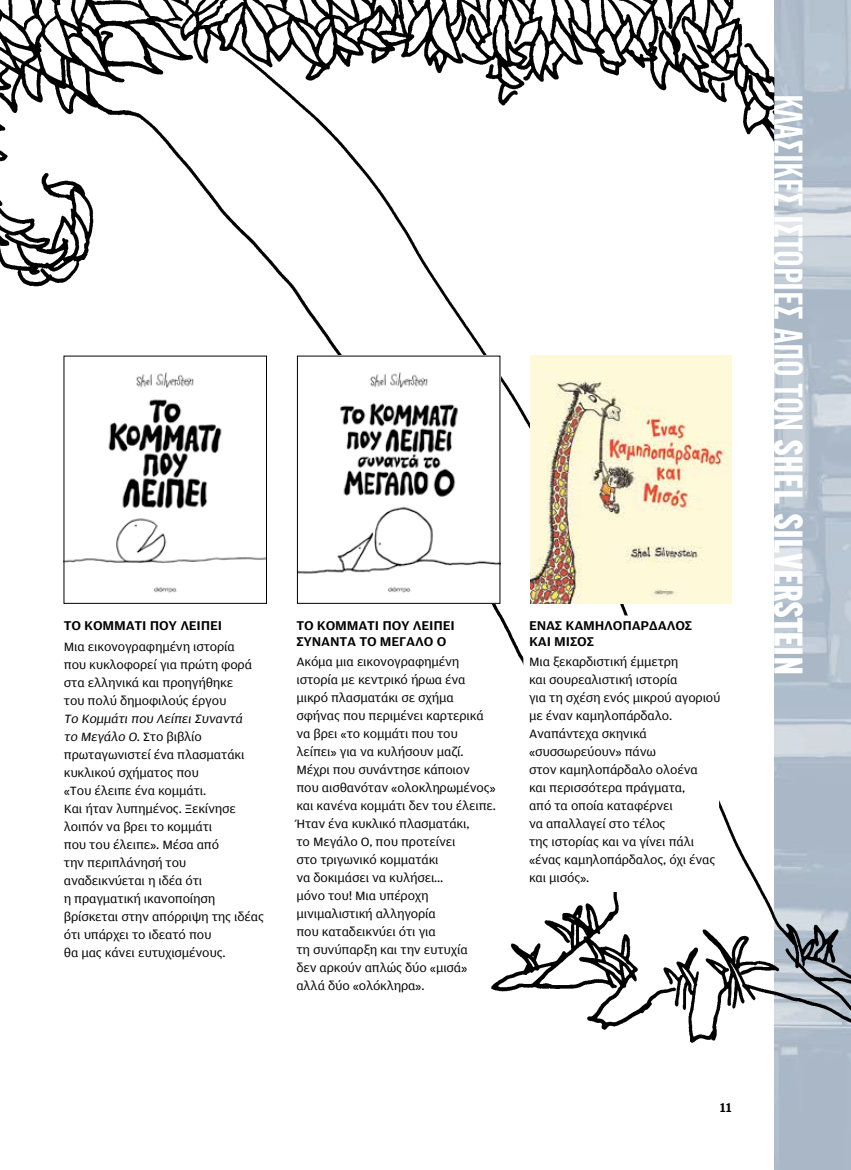
<style>
.page{position:relative;width:851px;height:1170px;background:#fff}
.page>*{position:absolute;margin:0;border:0;box-sizing:border-box;transform-origin:0 0}
.t1{font:39.75px "CF Blast Gothic Medi";letter-spacing:-.01em;color:#fff}
.t2{font:500 expanded 13.5px/15px "Amplitude GR";letter-spacing:-.015em;color:#000}
.t3{font:expanded 12.75px/18px "Amplitude GR";letter-spacing:-.015em;color:#000}
.s1{font-weight:700}
</style>
<div class="page">
<img style="left:0;top:0;width:850px;height:1059px">
<img style="left:66px;top:358px;width:198px;height:243px">
<img style="left:299px;top:358px;width:199px;height:243px">
<img style="left:530px;top:356px;width:201px;height:247px">
<p class="t2" style="left:64px;top:618px;width:160px">ΤΟ ΚΟΜΜΆΤΙ ΠΟΥ ΛΕΊ ΠΕΙ</p>
<p class="t3" style="left:64px;top:637px;width:202px">Μια εικονογραφημένη ιστορία<br>που κυκλοφορεί για πρώτη φορά στα ελληνικά και προηγήθηκε<br>του πολύ δημοφιλούς έργου<br>Το Κομμάτι που Λείπει Συναντά<br>το Μεγάλο Ο. Στο βιβλίο πρωταγωνιστεί ένα πλασματάκι κυκλικού σχήματος που<br>«Του έλειπε ένα κομμάτι.<br>Και ήταν λυπημένος. Ξεκίνησε λοιπόν να βρει το κομμάτι<br>που του έλειπε». Μέσα από<br>την περιπλάνησή του αναδεικνύεται η ιδέα ότι<br>η πραγματική ικανοποίηση βρίσκεται στην απόρριψη της ιδέας ότι υπάρχει το ιδεατό που<br>θα μας κάνει ευτυχισμένους.</p>
<p class="t2" style="left:296px;top:618px;width:160px">ΤΟ ΚΟΜΜΆΤΙ ΠΟΥ ΛΕΊ ΠΕΙ<br>ΣΥΝΑΝΤΆ ΤΟ MΕΓΆΛΟ Ο</p>
<p class="t3" style="left:296px;top:652px;width:201px">Ακόμα μια εικονογραφημένη ιστορία με κεντρικό ήρωα ένα μικρό πλασματάκι σε σχήμα σφήνας που περιμένει καρτερικά να βρει «το κομμάτι που του λείπει» για να κυλήσουν μαζί.<br>Μέχρι που συνάντησε κάποιον<br>που αισθανόταν «ολοκληρωμένος» και κανένα κομμάτι δεν του έλειπε.<br>Ήταν ένα κυκλικό πλασματάκι,<br>το Μεγάλο Ο, που προτείνει<br>στο τριγωνικό κομματάκι<br>να δοκιμάσει να κυλήσει…<br>μόνο του! Μια υπέροχη μινιμαλιστική αλληγορία<br>που καταδεικνύει ότι για<br>τη συνύπαρξη και την ευτυχία<br>δεν αρκούν απλώς δύο «μισά» αλλά δύο «ολόκληρα».</p>
<p class="t2" style="left:529px;top:618px;width:165px">ΈΝΑΣ ΚΑΜΗΛΟΠΆΡΔΑΛΟΣ<br>ΚΑΙ ΜΙΣΌΣ</p>
<p class="t3" style="left:529px;top:652px;width:193px">Μια ξεκαρδιστική έμμετρη<br>και σουρεαλιστική ιστορία<br>για τη σχέση ενός μικρού αγοριού με έναν καμηλοπάρδαλο.<br>Αναπάντεχα σκηνικά «συσσωρεύουν» πάνω<br>στον καμηλοπάρδαλο ολοένα<br>και περισσότερα πράγματα,<br>από τα οποία καταφέρνει<br>να απαλλαγεί στο τέλος<br>της ιστορίας και να γίνει πάλι «ένας καμηλοπάρδαλος, όχι ένας και μισός».</p>
<h1 class="t1" style="left:808px;top:94px;width:583px;rotate:90deg">ΚΛΑΣΙΚΈΣ ΙΣΤΟΡΊΕΣ ΑΠΌ ΤΟΝ <span class="s1">SHEL SILVERSTEIN</span></h1>
<p class="t2" style="left:719px;top:1099px;width:14px">11</p>
</div>
